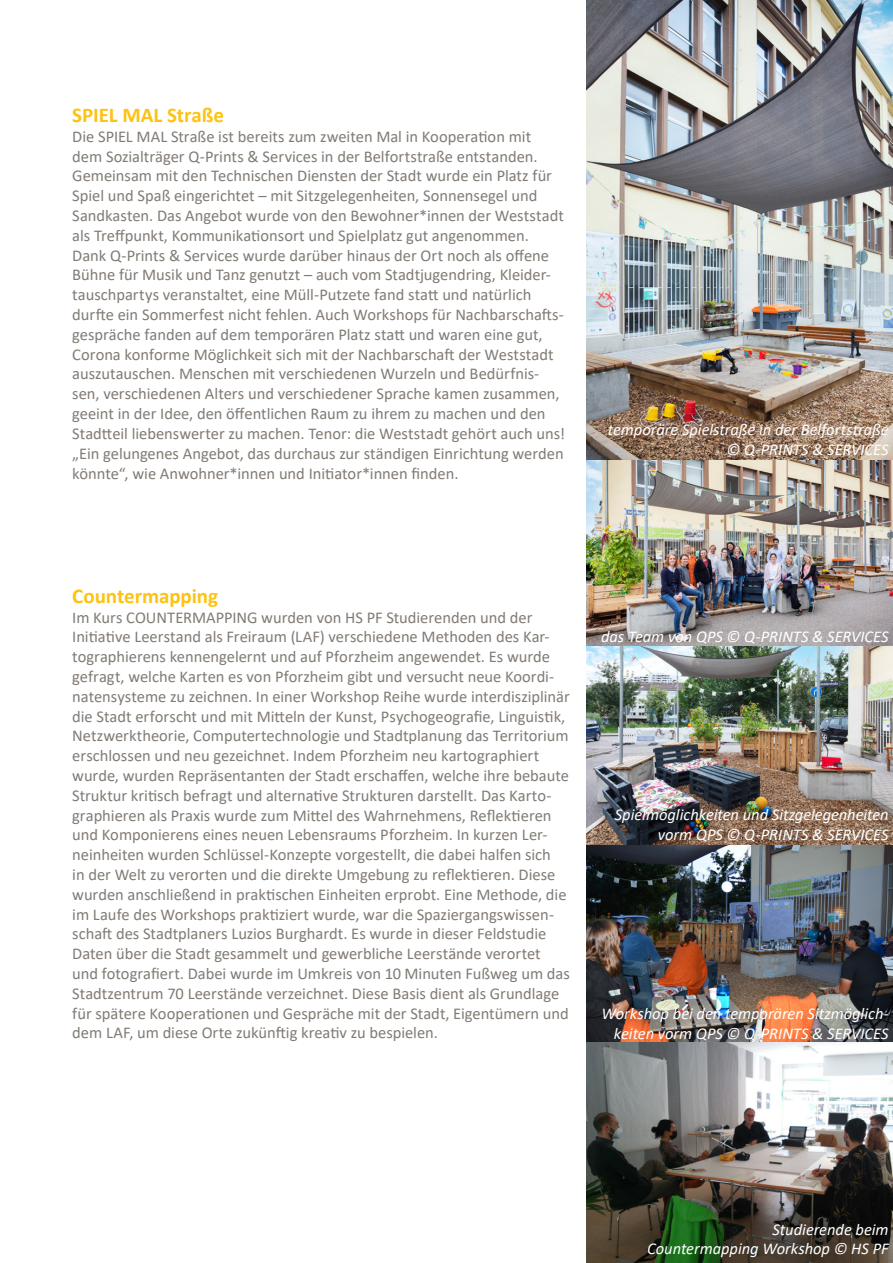
<style>
.page{position:relative;width:893px;height:1263px;background:#fff}
.page>*{position:absolute;margin:0;border:0;box-sizing:border-box;transform-origin:0 0}
.t1{font:700 21px "Calibri";letter-spacing:-.005em;color:#fec210}
.t2{font:16.5px/19.8px "Calibri";color:#817b75}
.t3{font:italic 16.5px/19.8px "Calibri";letter-spacing:-.005em;color:#fff;text-align:right}
</style>
<div class="page">
<img style="left:587px;top:844px;width:306px;height:419px">
<img style="left:587px;top:0;width:306px;height:844px">
<p class="t1" style="left:72px;top:100px;width:153px">SPIEL MAL Straße</p>
<p class="t2" style="left:72px;top:126px;width:494px">Die SPIEL MAL Straße ist bereits zum zweiten Mal in Kooperation mit dem Sozialträger Q-Prints &amp; Services in der Belfortstraße entstanden.<br>Gemeinsam mit den Technischen Diensten der Stadt wurde ein Platz für Spiel und Spaß eingerichtet – mit Sitzgelegenheiten, Sonnensegel und Sandkasten. Das Angebot wurde von den Bewohner*innen der Weststadt als Treffpunkt, Kommunikationsort und Spielplatz gut angenommen.<br>Dank Q-Prints &amp; Services wurde darüber hinaus der Ort noch als offene Bühne für Musik und Tanz genutzt – auch vom Stadtjugendring, Kleider&shy;tauschpartys veranstaltet, eine Müll-Putzete fand statt und natürlich durfte ein Sommerfest nicht fehlen. Auch Workshops für Nachbarschafts&shy;gespräche fanden auf dem temporären Platz statt und waren eine gut, Corona konforme Möglichkeit sich mit der Nachbarschaft der Weststadt auszutauschen. Menschen mit verschiedenen Wurzeln und Bedürfnis&shy;sen, verschiedenen Alters und verschiedener Sprache kamen zusammen, geeint in der Idee, den öffentlichen Raum zu ihrem zu machen und den Stadtteil liebenswerter zu machen. Tenor: die Weststadt gehört auch uns! „Ein gelungenes Angebot, das durchaus zur ständigen Einrichtung werden könnte“, wie Anwohner*innen und Initiator*innen finden.</p>
<p class="t3" style="left:608px;top:419px;width:282px">temporäre Spielstraße in der Belfortstraße © Q-PRINTS &amp; SERVICES</p>
<p class="t1" style="left:72px;top:581px;width:147px">Countermapping</p>
<p class="t2" style="left:72px;top:607px;width:499px">Im Kurs COUNTERMAPPING wurden von HS PF Studierenden und der Initiative Leerstand als Freiraum (LAF) verschiedene Methoden des Kar&shy;tographierens kennengelernt und auf Pforzheim angewendet. Es wurde gefragt, welche Karten es von Pforzheim gibt und versucht neue Koordi&shy;natensysteme zu zeichnen. In einer Workshop Reihe wurde interdisziplinär die Stadt erforscht und mit Mitteln der Kunst, Psychogeografie, Linguistik, Netzwerktheorie, Computertechnologie und Stadtplanung das Territorium erschlossen und neu gezeichnet. Indem Pforzheim neu kartographiert wurde, wurden Repräsentanten der Stadt erschaffen, welche ihre bebaute Struktur kritisch befragt und alternative Strukturen darstellt. Das Karto&shy;graphieren als Praxis wurde zum Mittel des Wahrnehmens, Reflektieren und Komponierens eines neuen Lebensraums Pforzheim. In kurzen Ler&shy;neinheiten wurden Schlüssel-Konzepte vorgestellt, die dabei halfen sich<br>in der Welt zu verorten und die direkte Umgebung zu reflektieren. Diese wurden anschließend in praktischen Einheiten erprobt. Eine Methode, die im Laufe des Workshops praktiziert wurde, war die Spaziergangswissen&shy;schaft des Stadtplaners Luzios Burghardt. Es wurde in dieser Feldstudie Daten über die Stadt gesammelt und gewerbliche Leerstände verortet und fotografiert. Dabei wurde im Umkreis von 10 Minuten Fußweg um das Stadtzentrum 70 Leerstände verzeichnet. Diese Basis dient als Grundlage für spätere Kooperationen und Gespräche mit der Stadt, Eigentümern und dem LAF, um diese Orte zukünftig kreativ zu bespielen.</p>
<p class="t3" style="left:601px;top:626px;width:289px">das Team von QPS © Q-PRINTS &amp; SERVICES</p>
<p class="t3" style="left:615px;top:804px;width:275px">Spielmöglichkeiten und Sitzgelegenheiten vorm QPS © Q-PRINTS &amp; SERVICES</p>
<p class="t3" style="left:601px;top:1003px;width:289px">Workshop bei den temporären Sitzmöglich&shy;keiten vorm QPS © Q-PRINTS &amp; SERVICES</p>
<p class="t3" style="left:647px;top:1218px;width:243px">Studierende beim<br>Countermapping Workshop © HS PF</p>
</div>
